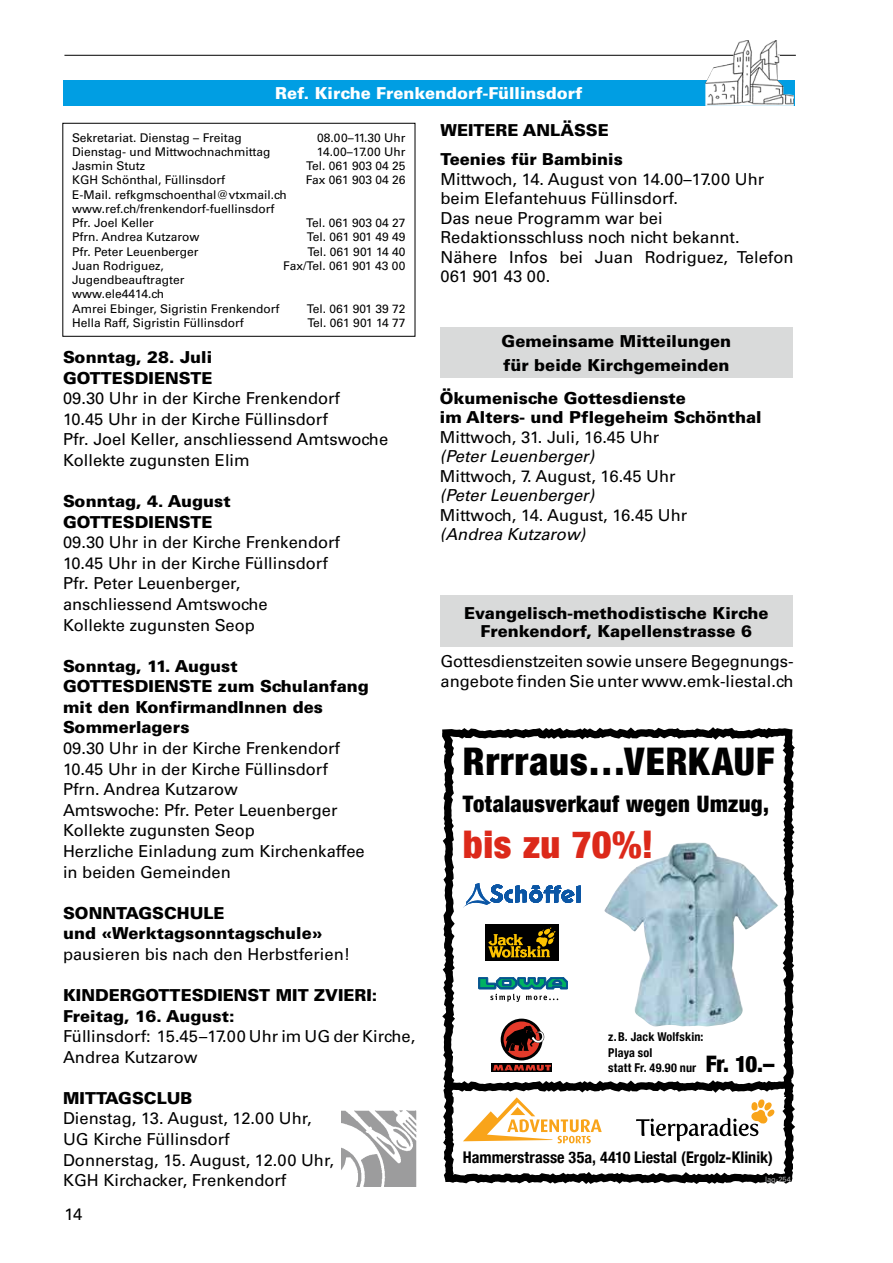
<style>
.page{position:relative;width:893px;height:1263px;background:#fff}
.page>*{position:absolute;margin:0;border:0;box-sizing:border-box;transform-origin:0 0}
.t1{font:900 condensed 38.1px "Helvetica Neue LT Com";letter-spacing:.025em;color:#000}
.t2{font:900 condensed 38.1px "Helvetica Neue LT Com";letter-spacing:.015em;color:#dc291a}
.t3{font:900 condensed 22.65px "Helvetica Neue LT Com";letter-spacing:.02em;color:#000}
.t4{font:16.5px/20.5px "Univers";color:#000}
.t5{font:900 16.5px/20.5px "Univers";color:#000}
.t6{font:italic 16.5px "Univers";color:#000}
.t7{font:900 16.5px "Univers";color:#fff}
.t8{font:700 condensed 16.05px "Helvetica Neue LT Com";letter-spacing:.005em;color:#000}
.t9{font:700 condensed 12.15px/15.5px "Helvetica Neue LT Com";letter-spacing:.01em;color:#000}
.t10{font:12px/14.2px "Univers";color:#000}
.t11{font:7.5px "Univers";color:#b1b2b3}
.s1{font-weight:900;font-size:22.65px}
</style>
<div class="page">
<hr style="left:64px;top:55px;width:732px;height:1px;background:#000">
<div style="left:63px;top:80px;width:731px;height:26px;background:#009ee3"></div>
<img style="left:705px;top:40px;width:89px;height:66px">
<div style="left:62px;top:123px;width:353px;height:214px;border:1px solid #000"></div>
<img style="left:341px;top:1111px;width:75px;height:75px">
<div style="left:440px;top:327px;width:353px;height:50px;background:#d9dada"></div>
<div style="left:440px;top:596px;width:353px;height:51px;background:#d9dada"></div>
<svg style="left:442px;top:727px;width:353px;height:457px"></svg>
<p class="t7" style="left:275px;top:83px;width:309px">Ref. Kirche Frenkendorf-Füllinsdorf</p>
<p class="t10" style="left:72px;top:130px;width:171px">Sekretariat. Dienstag – Freitag</p>
<p class="t10" style="left:317px;top:130px;width:90px">08.00–11.30 Uhr</p>
<p class="t10" style="left:72px;top:145px;width:200px">Dienstag- und Mittwochnachmittag</p>
<p class="t10" style="left:317px;top:145px;width:90px">14.00–17.00 Uhr</p>
<p class="t10" style="left:72px;top:159px;width:75px">Jasmin Stutz</p>
<p class="t10" style="left:306px;top:159px;width:101px">Tel. 061 903 04 25</p>
<p class="t10" style="left:72px;top:173px;width:154px">KGH Schönthal, Füllinsdorf</p>
<p class="t10" style="left:306px;top:173px;width:101px">Fax 061 903 04 26</p>
<p class="t10" style="left:72px;top:187px;width:216px">E-Mail. refkgmschoenthal@vtxmail.ch www.ref.ch/frenkendorf-fuellinsdorf<br>Pfr. Joel Keller</p>
<p class="t10" style="left:306px;top:216px;width:101px">Tel. 061 903 04 27</p>
<p class="t10" style="left:72px;top:230px;width:129px">Pfrn. Andrea Kutzarow</p>
<p class="t10" style="left:307px;top:230px;width:100px">Tel. 061 901 49 49</p>
<p class="t10" style="left:72px;top:244px;width:128px">Pfr. Peter Leuenberger</p>
<p class="t10" style="left:307px;top:244px;width:100px">Tel. 061 901 14 40</p>
<p class="t10" style="left:72px;top:259px;width:93px">Juan Rodriguez,</p>
<p class="t10" style="left:283px;top:259px;width:124px">Fax/Tel. 061 901 43 00</p>
<p class="t10" style="left:72px;top:273px;width:209px">Jugendbeauftragter<br>www.ele4414.ch<br>Amrei Ebinger, Sigristin Frenkendorf</p>
<p class="t10" style="left:307px;top:301px;width:100px">Tel. 061 901 39 72</p>
<p class="t10" style="left:72px;top:315px;width:173px">Hella Raff, Sigristin Füllinsdorf</p>
<p class="t10" style="left:307px;top:315px;width:100px">Tel. 061 901 14 77</p>
<p class="t5" style="left:63px;top:347px;width:151px">Sonntag, 28. Juli<br>GOTTESDIENSTE</p>
<p class="t4" style="left:63px;top:388px;width:327px">09.30 Uhr in der Kirche Frenkendorf<br>10.45 Uhr in der Kirche Füllinsdorf<br>Pfr. Joel Keller, anschliessend Amtswoche Kollekte zugunsten Elim</p>
<p class="t5" style="left:63px;top:491px;width:169px">Sonntag, 4. August<br>GOTTESDIENSTE</p>
<p class="t4" style="left:63px;top:532px;width:279px">09.30 Uhr in der Kirche Frenkendorf<br>10.45 Uhr in der Kirche Füllinsdorf<br>Pfr. Peter Leuenberger, anschliessend Amtswoche<br>Kollekte zugunsten Seop</p>
<p class="t5" style="left:63px;top:655px;width:307px">Sonntag, 11. August<br>GOTTESDIENSTE zum Schulanfang mit den KonfirmandInnen des<br>Sommerlagers</p>
<p class="t4" style="left:63px;top:738px;width:303px">09.30 Uhr in der Kirche Frenkendorf<br>10.45 Uhr in der Kirche Füllinsdorf<br>Pfrn. Andrea Kutzarow<br>Amtswoche: Pfr. Peter Leuenberger<br>Kollekte zugunsten Seop<br>Herzliche Einladung zum Kirchenkaffee in beiden Gemeinden</p>
<p class="t5" style="left:63px;top:902px;width:261px">SONNTAGSCHULE<br>und «Werktagsonntagschule»</p>
<p class="t4" style="left:63px;top:944px;width:289px">pausieren bis nach den Herbstferien!</p>
<p class="t5" style="left:63px;top:984px;width:316px">KINDERGOTTESDIENST MIT ZVIERI:<br>Freitag, 16. August:</p>
<p class="t4" style="left:63px;top:1026px;width:354px">Füllinsdorf: 15.45–17.00 Uhr im UG der Kirche,<br>Andrea Kutzarow</p>
<p class="t5" style="left:63px;top:1087px;width:131px">MITTAGSCLUB</p>
<p class="t4" style="left:63px;top:1108px;width:273px">Dienstag, 13. August, 12.00 Uhr,<br>UG Kirche Füllinsdorf<br>Donnerstag, 15. August, 12.00 Uhr,<br>KGH Kirchacker, Frenkendorf</p>
<p class="t4" style="left:64px;top:1204px;width:19px">14</p>
<p class="t5" style="left:441px;top:115px;width:184px;line-height:29.2px">WEITERE ANLÄSSE<br>Teenies für Bambinis</p>
<p class="t4" style="left:441px;top:169px;width:354px;line-height:19.5px">Mittwoch, 14. August von 14.00–17.00 Uhr beim Elefantehuus Füllinsdorf.<br>Das neue Programm war bei<br>Redaktionsschluss noch nicht bekannt.<br>Nähere Infos bei Juan Rodriguez, Telefon<br>061 901 43 00.</p>
<p class="t5" style="left:502px;top:329px;width:231px;line-height:24px">Gemeinsame Mitteilungen für beide Kirchgemeinden</p>
<p class="t5" style="left:440px;top:388px;width:323px;line-height:19.5px">Ökumenische Gottesdienste<br>im Alters- und Pflegeheim Schönthal</p>
<p class="t4" style="left:440px;top:427px;width:221px">Mittwoch, 31. Juli, 16.45 Uhr</p>
<p class="t6" style="left:440px;top:447px;width:156px">(Peter Leuenberger)</p>
<p class="t4" style="left:440px;top:466px;width:237px">Mittwoch, 7. August, 16.45 Uhr</p>
<p class="t6" style="left:440px;top:486px;width:156px">(Peter Leuenberger)</p>
<p class="t4" style="left:440px;top:505px;width:249px">Mittwoch, 14. August, 16.45 Uhr</p>
<p class="t6" style="left:440px;top:525px;width:147px">(Andrea Kutzarow)</p>
<p class="t5" style="left:464px;top:604px;width:306px;line-height:18px;text-align:center">Evangelisch-methodistische Kirche<br>Frenkendorf, Kapellenstrasse 6</p>
<p class="t4" style="left:441px;top:652px;width:354px;line-height:19.5px">Gottesdienstzeiten sowie unsere Begegnungs&shy;angebote finden Sie unter www.emk-liestal.ch</p>
<h1 class="t1" style="left:463px;top:739px;width:313px">Rrrraus…VERKAUF</h1>
<h2 class="t3" style="left:463px;top:790px;width:308px">Totalausverkauf wegen Umzug,</h2>
<h1 class="t2" style="left:463px;top:821px;width:192px">bis zu 70%!</h1>
<p class="t9" style="left:608px;top:1029px;width:168px">z.B. Jack Wolfskin:<br>Playa sol<br>statt Fr. 49.90 nur <span class="s1">Fr. 10.–</span></p>
<p class="t8" style="left:463px;top:1148px;width:312px">Hammerstrasse 35a, 4410 Liestal (Ergolz-Klinik)</p>
<p class="t11" style="left:765px;top:1175px;width:27px">lag-254</p>
</div>
